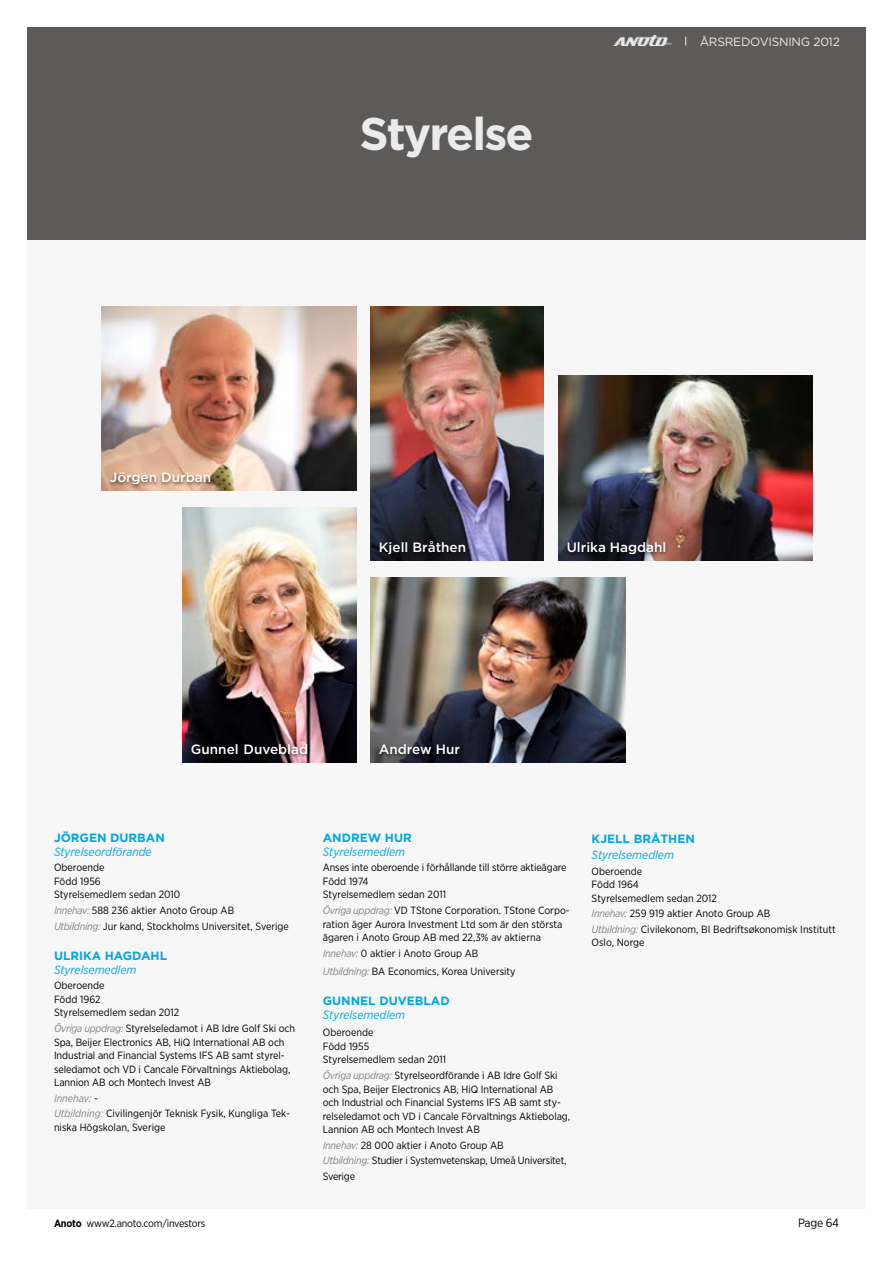
<style>
.page{position:relative;width:893px;height:1263px;background:#fff}
.page>*{position:absolute;margin:0;border:0;box-sizing:border-box;transform-origin:0 0}
.t1{font:700 45.75px "Gotham";letter-spacing:-.04em;color:#ebebeb}
.t2{font:500 13.5px "Gotham";color:#fff}
.t3{font:italic 12px "Gotham Narrow";color:#00a6e6}
.t4{font:700 12px "Gotham";color:#00a6e6}
.t5{font:12px "Gotham";letter-spacing:-.02em;color:#ebebeb}
.t6{font:12px "Gotham Narrow";letter-spacing:-.02em;color:#000}
.t7{font:10.5px/13.5px "Gotham Narrow";letter-spacing:-.005em;color:#000}
.s1{font-style:italic;color:#868483}
.s2{font-weight:700}
</style>
<div class="page">
<div style="left:27px;top:27px;width:839px;height:213px;background:#5d5b59"></div>
<div style="left:27px;top:240px;width:839px;height:969px;background:#f7f7f7"></div>
<img style="left:614px;top:35px;width:57px;height:10px">
<img style="left:370px;top:578px;width:255px;height:184px">
<div style="left:377px;top:743px;width:86px;height:16px;background:#000;opacity:.5"></div>
<img style="left:182px;top:508px;width:174px;height:254px">
<div style="left:189px;top:743px;width:122px;height:15px;background:#000;opacity:.5"></div>
<img style="left:101px;top:306px;width:255px;height:185px">
<div style="left:108px;top:472px;width:105px;height:17px;background:#000;opacity:.5"></div>
<img style="left:370px;top:306px;width:174px;height:255px">
<div style="left:378px;top:540px;width:90px;height:18px;background:#000;opacity:.5"></div>
<img style="left:558px;top:376px;width:255px;height:185px">
<div style="left:565px;top:542px;width:104px;height:16px;background:#000;opacity:.5"></div>
<h1 class="t1" style="left:359px;top:108px;width:176px">Styrelse</h1>
<p class="t5" style="left:700px;top:35px;width:142px">ÅRSREDOVISNING 2012</p>
<p class="t2" style="left:110px;top:470px;width:103px">Jörgen Durban</p>
<p class="t2" style="left:379px;top:540px;width:89px">Kjell Bråthen</p>
<p class="t2" style="left:567px;top:540px;width:101px">Ulrika Hagdahl</p>
<p class="t2" style="left:191px;top:741px;width:119px">Gunnel Duveblad</p>
<p class="t2" style="left:379px;top:741px;width:83px">Andrew Hur</p>
<p class="t4" style="left:54px;top:831px;width:112px">JÖRGEN DURBAN</p>
<p class="t3" style="left:54px;top:844px;width:99px">Styrelseordförande</p>
<p class="t7" style="left:54px;top:861px;width:128px">Oberoende<br>Född 1956<br>Styrelsemedlem sedan 2010</p>
<p class="t7" style="left:54px;top:902px;width:236px;line-height:15.6px"><span class="s1">Innehav:</span> 588 236 aktier Anoto Group AB<br><span class="s1">Utbildning:</span> Jur kand, Stockholms Universitet, Sverige</p>
<p class="t4" style="left:54px;top:949px;width:115px">ULRIKA HAGDAHL</p>
<p class="t3" style="left:54px;top:962px;width:84px">Styrelsemedlem</p>
<p class="t7" style="left:54px;top:979px;width:127px">Oberoende<br>Född 1962<br>Styrelsemedlem sedan 2012</p>
<p class="t7" style="left:54px;top:1021px;width:243px"><span class="s1">Övriga uppdrag:</span> Styrelseledamot i AB Idre Golf Ski och Spa, Beijer Electronics AB, HiQ International AB och Industrial and Financial Systems IFS AB samt styrel&shy;seledamot och VD i Cancale Förvaltnings Aktiebolag, Lannion AB och Montech Invest AB</p>
<p class="t7" style="left:54px;top:1090px;width:237px;line-height:15.6px"><span class="s1">Innehav:</span> -<br><span class="s1">Utbildning:</span> Civilingenjör Teknisk Fysik, Kungliga Tek-</p>
<p class="t7" style="left:54px;top:1120px;width:113px">niska Högskolan, Sverige</p>
<p class="t4" style="left:323px;top:831px;width:90px">ANDREW HUR</p>
<p class="t3" style="left:323px;top:844px;width:84px">Styrelsemedlem</p>
<p class="t7" style="left:323px;top:861px;width:245px">Anses inte oberoende i förhållande till större aktieägare<br>Född 1974<br>Styrelsemedlem sedan 2011</p>
<p class="t7" style="left:323px;top:903px;width:248px"><span class="s1">Övriga uppdrag:</span> VD TStone Corporation. TStone Corpo&shy;ration äger Aurora Investment Ltd som är den största ägaren i Anoto Group AB med 22,3% av aktierna</p>
<p class="t7" style="left:323px;top:944px;width:194px;line-height:17.9px"><span class="s1">Innehav:</span> 0 aktier i Anoto Group AB<br><span class="s1">Utbildning:</span> BA Economics, Korea University</p>
<p class="t4" style="left:323px;top:994px;width:128px">GUNNEL DUVEBLAD</p>
<p class="t3" style="left:323px;top:1007px;width:84px">Styrelsemedlem</p>
<p class="t7" style="left:323px;top:1026px;width:125px">Oberoende<br>Född 1955<br>Styrelsemedlem sedan 2011</p>
<p class="t7" style="left:323px;top:1068px;width:249px"><span class="s1">Övriga uppdrag:</span> Styrelseordförande i AB Idre Golf Ski och Spa, Beijer Electronics AB, HiQ International AB och Industrial och Financial Systems IFS AB samt sty&shy;relseledamot och VD i Cancale Förvaltnings Aktiebolag, Lannion AB och Montech Invest AB</p>
<p class="t7" style="left:323px;top:1137px;width:245px;line-height:15.8px"><span class="s1">Innehav:</span> 28 000 aktier i Anoto Group AB<br><span class="s1">Utbildning:</span> Studier i Systemvetenskap, Umeå Universitet,<br>Sverige</p>
<p class="t4" style="left:592px;top:832px;width:105px">KJELL BRÅTHEN</p>
<p class="t3" style="left:592px;top:847px;width:84px">Styrelsemedlem</p>
<p class="t7" style="left:592px;top:864px;width:127px">Oberoende<br>Född 1964<br>Styrelsemedlem sedan 2012</p>
<p class="t7" style="left:592px;top:905px;width:246px;line-height:15.6px"><span class="s1">Innehav:</span> 259 919 aktier Anoto Group AB<br><span class="s1">Utbildning:</span> Civilekonom, BI Bedriftsøkonomisk Institutt</p>
<p class="t7" style="left:592px;top:936px;width:54px">Oslo, Norge</p>
<p class="t7" style="left:54px;top:1216px;width:153px"><span class="s2">Anoto</span> www2.anoto.com/investors</p>
<p class="t6" style="left:798px;top:1215px;width:43px">Page 64</p>
</div>
